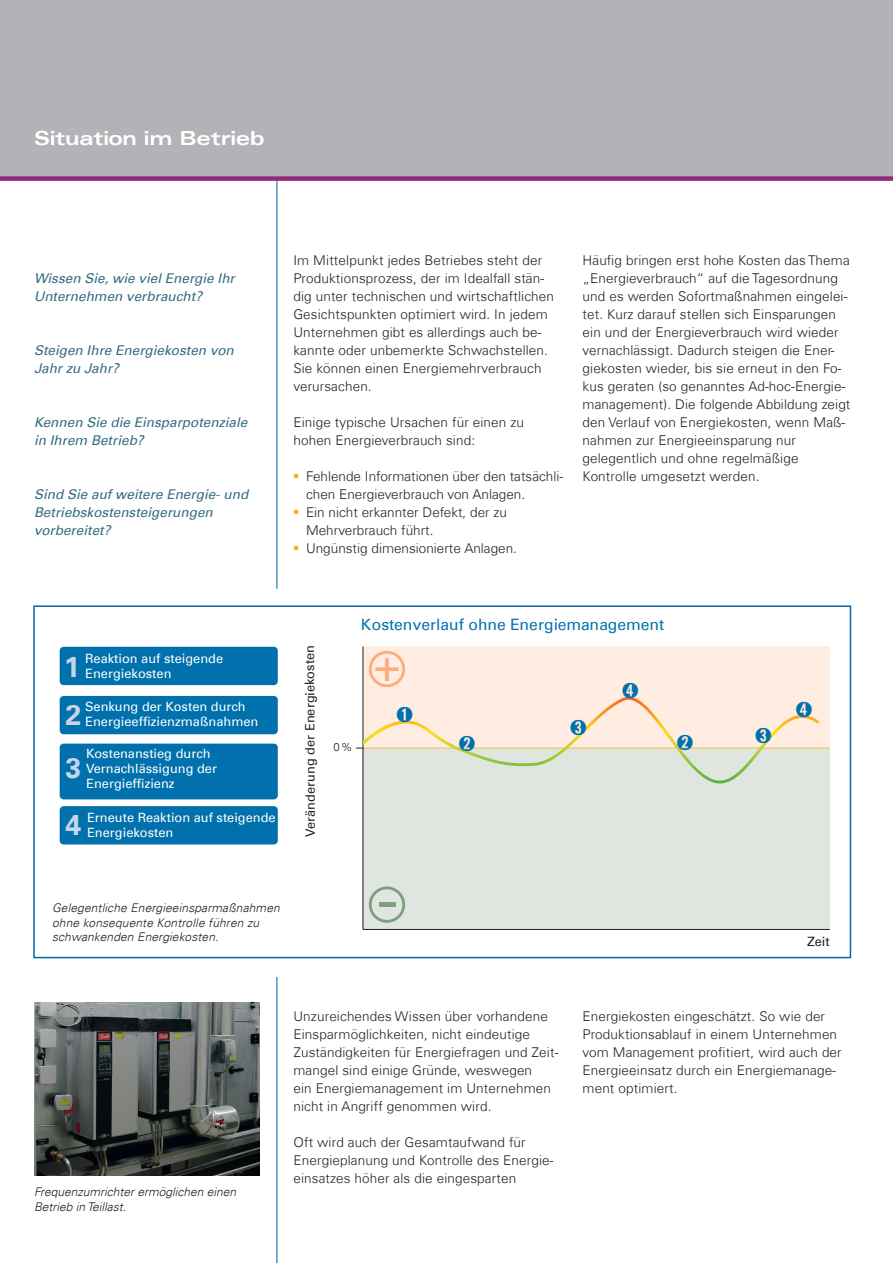
<style>
.page{position:relative;width:893px;height:1263px;background:#fff}
.page>*{position:absolute;margin:0;border:0;box-sizing:border-box;transform-origin:0 0}
.t1{font:45.6px "Univers Com 55 Roman";color:#f9ad80}
.t2{font:700 28.5px/47.5px "Univers Com 65";color:#c7d5e9}
.t3{font:19.5px "Univers Com 63 Bold Ext";letter-spacing:-.01em;color:#fff}
.t4{font:700 17.1px "Adobe Gothic Std";color:#0071ad}
.t5{font:15.6px "Univers Com 55 Roman";color:#0071ad}
.Fließ{font:300 13.5px/18px "Univers Com 45";letter-spacing:.01em;color:#231f20}
.Fließ_50c60k{font:italic 13.5px/18px "Univers Com 55";color:#316b81}
.Fließ_Aufzählung{font:300 13.5px/18px "Univers Com 45";color:#231f20}
.t6{font:12.9px/15.5px "Univers Com 55 Roman";color:#fff}
.t7{font:12.9px "Univers Com 55 Roman";color:#231f20}
.t8{font:12.75px "Univers Com 55 Roman";letter-spacing:-.005em;color:#231f20}
.BU{font:italic 300 12px/14.4px "Univers Com 45";letter-spacing:.01em;color:#231f20}
.t9{font:300 11.4px "Univers Com 45";color:#231f20}
</style>
<div class="page">
<hr style="left:276px;top:0;width:1px;height:589px;background:#0067aa">
<hr style="left:276px;top:977px;width:1px;height:286px;background:#0067aa">
<div style="left:0;top:0;width:893px;height:179px;background:#b2b3b7"></div>
<div style="left:363px;top:646px;width:467px;height:101px;background:#feede0"></div>
<div style="left:362px;top:747px;width:468px;height:182px;background:#dfe6df"></div>
<div style="left:369px;top:651px;width:36px;height:36px;border:3px solid #f9ad80;border-radius:50%"></div>
<div style="left:379px;top:902px;width:16px;height:5px;background:#7f9f83"></div>
<div style="left:369px;top:886px;width:36px;height:37px;border:3px solid #7f9f83;border-radius:50%"></div>
<hr style="left:363px;top:747px;width:467px;height:1px;background:#fec964">
<hr style="left:363px;top:929px;width:467px;height:1px;background:#231f20">
<hr style="left:363px;top:646px;width:1px;height:283px;background:#231f20">
<svg style="left:356px;top:694px;width:463px;height:89px"></svg>
<div style="left:60px;top:696px;width:218px;height:38px;background:#0071ad;border-radius:4px"></div>
<div style="left:60px;top:647px;width:218px;height:38px;background:#0071ad;border-radius:4px"></div>
<div style="left:60px;top:744px;width:218px;height:55px;background:#0071ad;border-radius:4px"></div>
<div style="left:60px;top:806px;width:218px;height:38px;background:#0071ad;border-radius:4px"></div>
<div style="left:33px;top:605px;width:818px;height:353px;border:2px solid #0067aa"></div>
<img style="left:34px;top:1003px;width:225px;height:173px">
<div style="left:0;top:176px;width:893px;height:5px;background:#93287b"></div>
<p class="t3" style="left:34px;top:127px;width:232px">Situation im Betrieb</p>
<p class="Fließ_50c60k" style="left:34px;top:269px;width:202px">Wissen Sie, wie viel Energie Ihr<br>Unternehmen verbraucht?</p>
<p class="Fließ_50c60k" style="left:34px;top:341px;width:201px">Steigen Ihre Energiekosten von<br>Jahr zu Jahr?</p>
<p class="Fließ_50c60k" style="left:34px;top:413px;width:215px">Kennen Sie die Einsparpotenziale in Ihrem Betrieb?</p>
<p class="Fließ_50c60k" style="left:34px;top:485px;width:216px">Sind Sie auf weitere Energie- und<br>Betriebskostensteigerungen vorbereitet?</p>
<p class="Fließ" style="left:293px;top:251px;width:262px">Im Mittelpunkt jedes Betriebes steht der Produktionsprozess, der im Idealfall stän&shy;dig unter technischen und wirtschaftlichen Gesichtspunkten optimiert wird. In jedem Unternehmen gibt es allerdings auch be&shy;kannte oder unbemerkte Schwachstellen.<br>Sie können einen Energiemehrverbrauch verursachen.</p>
<p class="Fließ" style="left:293px;top:413px;width:232px">Einige typische Ursachen für einen zu hohen Energieverbrauch sind:</p>
<p class="Fließ_Aufzählung" style="left:306px;top:467px;width:259px;text-indent:-13px"><sup>■</sup> Fehlende Informationen über den tatsächli&shy;chen Energieverbrauch von Anlagen.</p>
<p class="Fließ_Aufzählung" style="left:306px;top:503px;width:202px;text-indent:-13px"><sup>■</sup> Ein nicht erkannter Defekt, der zu<br>Mehrverbrauch führt.</p>
<p class="Fließ_Aufzählung" style="left:293px;top:539px;width:225px"><sup>■</sup> Ungünstig dimensionierte Anlagen.</p>
<p class="Fließ" style="left:583px;top:251px;width:269px">Häufig bringen erst hohe Kosten das Thema „Energieverbrauch“ auf die Tagesordnung und es werden Sofortmaßnahmen eingelei&shy;tet. Kurz darauf stellen sich Einsparungen ein und der Energieverbrauch wird wieder vernachlässigt. Dadurch steigen die Ener&shy;giekosten wieder, bis sie erneut in den Fo&shy;kus geraten (so genanntes Ad-hoc-Energie&shy;management). Die folgende Abbildung zeigt den Verlauf von Energiekosten, wenn Maß&shy;nahmen zur Energieeinsparung nur gelegentlich und ohne regelmäßige Kontrolle umgesetzt werden.</p>
<p class="t5" style="left:361px;top:615px;width:305px">Kostenverlauf ohne Energiemanagement</p>
<p class="t8" style="left:302px;top:836px;width:193px;rotate:-90deg">Veränderung der Energiekosten</p>
<p class="t6" style="left:85px;top:651px;width:139px">Reaktion auf steigende<br>Energiekosten</p>
<p class="t2" style="left:64px;top:643px;width:19px">1<br>2</p>
<p class="t2" style="left:66px;top:740px;width:17px;line-height:57px">3<br>4</p>
<p class="t1" style="left:374px;top:637px;width:28px">+</p>
<p class="t6" style="left:85px;top:698px;width:175px">Senkung der Kosten durch<br>Energieeffizienzmaßnahmen</p>
<p class="t4" style="left:396px;top:704px;width:19px">➊</p>
<p class="t9" style="left:333px;top:740px;width:20px">0%</p>
<p class="t6" style="left:86px;top:745px;width:132px">Kostenanstieg durch<br>Vernachlässigung der<br>Energieffizienz</p>
<p class="t6" style="left:87px;top:809px;width:190px">Erneute Reaktion auf steigende<br>Energiekosten</p>
<p class="BU" style="left:52px;top:901px;width:229px">Gelegentliche Energieeinsparmaßnahmen ohne konsequente Kontrolle führen zu</p>
<p class="BU" style="left:52px;top:930px;width:168px">schwankenden Energiekosten.</p>
<p class="t4" style="left:458px;top:733px;width:19px">➋</p>
<p class="t4" style="left:570px;top:717px;width:19px">➌</p>
<p class="t4" style="left:622px;top:680px;width:19px">➍</p>
<p class="t4" style="left:676px;top:733px;width:19px">➋</p>
<p class="t4" style="left:755px;top:725px;width:19px">➌</p>
<p class="t4" style="left:795px;top:699px;width:19px">➍</p>
<p class="t7" style="left:807px;top:933px;width:24px">Zeit</p>
<p class="BU" style="left:34px;top:1185px;width:204px">Frequenzumrichter ermöglichen einen<br>Betrieb in Teillast.</p>
<p class="Fließ" style="left:293px;top:1007px;width:267px">Unzureichendes Wissen über vorhandene Einsparmöglichkeiten, nicht eindeutige Zuständigkeiten für Energiefragen und Zeit&shy;mangel sind einige Gründe, weswegen<br>ein Energiemanagement im Unternehmen nicht in Angriff genommen wird.</p>
<p class="Fließ" style="left:293px;top:1133px;width:262px">Oft wird auch der Gesamtaufwand für<br>Energieplanung und Kontrolle des Energie&shy;einsatzes höher als die eingesparten</p>
<p class="Fließ" style="left:583px;top:1007px;width:261px">Energiekosten eingeschätzt. So wie der Produktionsablauf in einem Unternehmen vom Management profitiert, wird auch der Energieeinsatz durch ein Energiemanage&shy;ment optimiert.</p>
</div>
